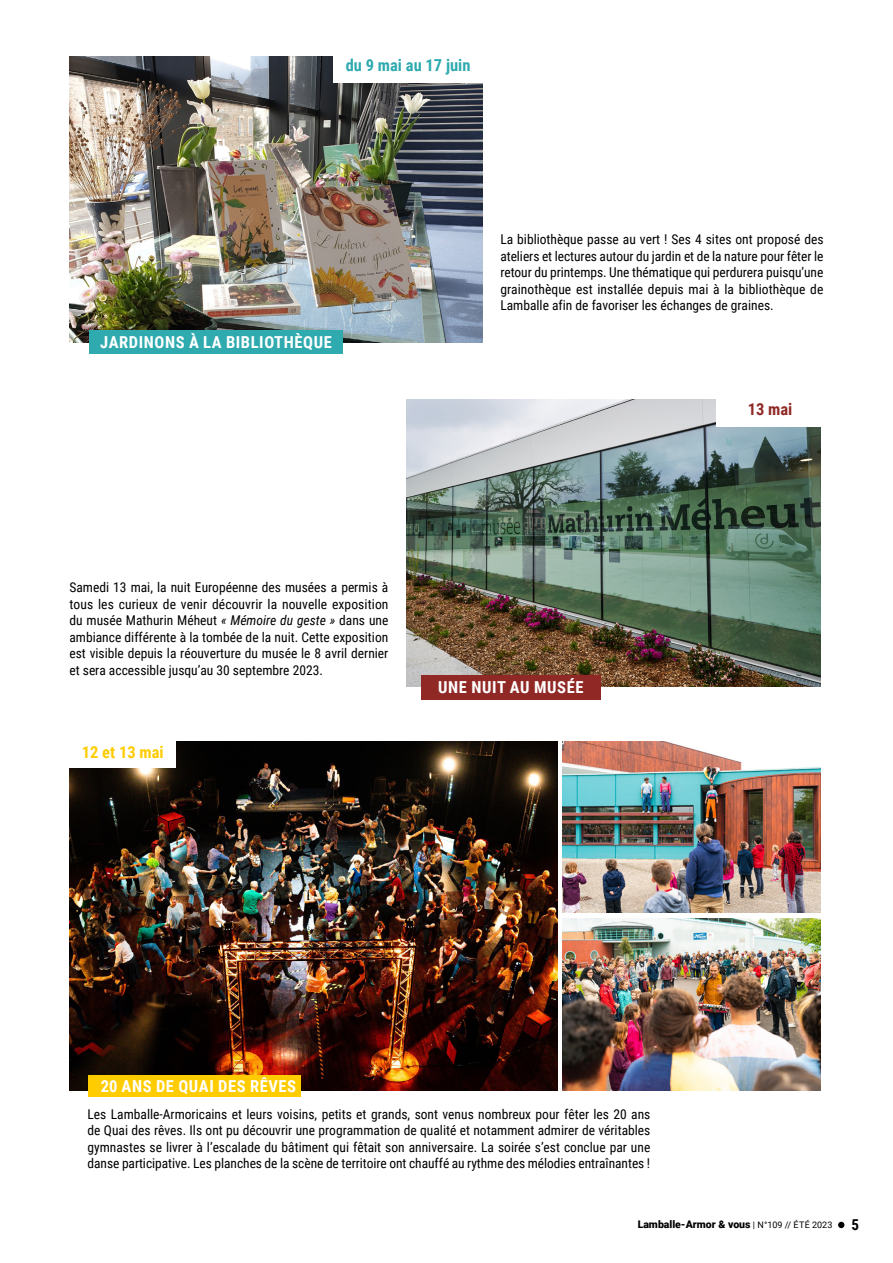
<style>
.page{position:relative;width:893px;height:1263px;background:#fff}
.page>*{position:absolute;margin:0;border:0;box-sizing:border-box;transform-origin:0 0}
.t1{font:700 16.5px "Roboto Condensed";letter-spacing:.035em;color:#fff}
.t2{font:700 16.5px "Roboto Condensed";color:#2faaaf}
.t3{font:700 16.5px "Roboto Condensed";color:#fc0}
.t4{font:700 16.5px "Roboto Condensed";color:#902926}
.t5{font:700 15px "Roboto Condensed";color:#000}
.t6{font:13.5px/16.5px "Roboto Condensed";color:#000;text-align:justify}
.t7{font:900 10.5px "Roboto";color:#000}
.s1{font-style:italic}
.s2{font-weight:400;font-size:9px}
</style>
<div class="page">
<svg style="left:838px;top:1222px;width:6px;height:6px"></svg>
<img style="left:69px;top:56px;width:413px;height:286px">
<div style="left:89px;top:330px;width:254px;height:24px;background:#2faaaf"></div>
<div style="left:333px;top:54px;width:150px;height:29px;background:#fff"></div>
<img style="left:407px;top:400px;width:413px;height:286px">
<div style="left:421px;top:676px;width:179px;height:24px;background:#902926"></div>
<div style="left:716px;top:398px;width:107px;height:29px;background:#fff"></div>
<img style="left:69px;top:742px;width:488px;height:348px">
<div style="left:69px;top:741px;width:107px;height:26px;background:#fff"></div>
<div style="left:88px;top:1075px;width:213px;height:21px;background:#fc0"></div>
<img style="left:562px;top:741px;width:258px;height:172px">
<img style="left:562px;top:919px;width:258px;height:172px">
<p class="t2" style="left:346px;top:54px;width:126px">du 9 mai au 17 juin</p>
<p class="t1" style="left:100px;top:330px;width:233px">JARDINONS À LA BIBLIOTHÈQUE</p>
<p class="t6" style="left:500px;top:231px;width:325px">La bibliothèque passe au vert ! Ses 4 sites ont proposé des ateliers et lectures autour du jardin et de la nature pour fêter le retour du printemps. Une thématique qui perdurera puisqu’une grainothèque est installée depuis mai à la bibliothèque de Lamballe afin de favoriser les échanges de graines.</p>
<p class="t4" style="left:748px;top:398px;width:46px">13 mai</p>
<p class="t6" style="left:69px;top:579px;width:321px">Samedi 13 mai, la nuit Européenne des musées a permis à tous les curieux de venir découvrir la nouvelle exposition du musée Mathurin Méheut <span class="s1">« Mémoire du geste »</span> dans une ambiance différente à la tombée de la nuit. Cette exposition est visible depuis la réouverture du musée le 8 avril dernier et sera accessible jusqu’au 30 septembre 2023.</p>
<p class="t3" style="left:82px;top:741px;width:83px">12 et 13 mai</p>
<p class="t1" style="left:438px;top:676px;width:147px">UNE NUIT AU MUSÉE</p>
<p class="t1" style="left:101px;top:1075px;width:197px">20 ANS DE QUAI DES RÊVES</p>
<p class="t6" style="left:88px;top:1105px;width:564px">Les Lamballe-Armoricains et leurs voisins, petits et grands, sont venus nombreux pour fêter les 20 ans de Quai des rêves. Ils ont pu découvrir une programmation de qualité et notamment admirer de véritables gymnastes se livrer à l’escalade du bâtiment qui fêtait son anniversaire. La soirée s’est conclue par une danse participative. Les planches de la scène de territoire ont chauffé au rythme des mélodies entraînantes !</p>
<p class="t7" style="left:638px;top:1217px;width:196px">Lamballe-Armor &amp; vous <span class="s2">| N°109 // ÉTÉ 2023</span></p>
<p class="t5" style="left:851px;top:1214px;width:9px">5</p>
</div>
